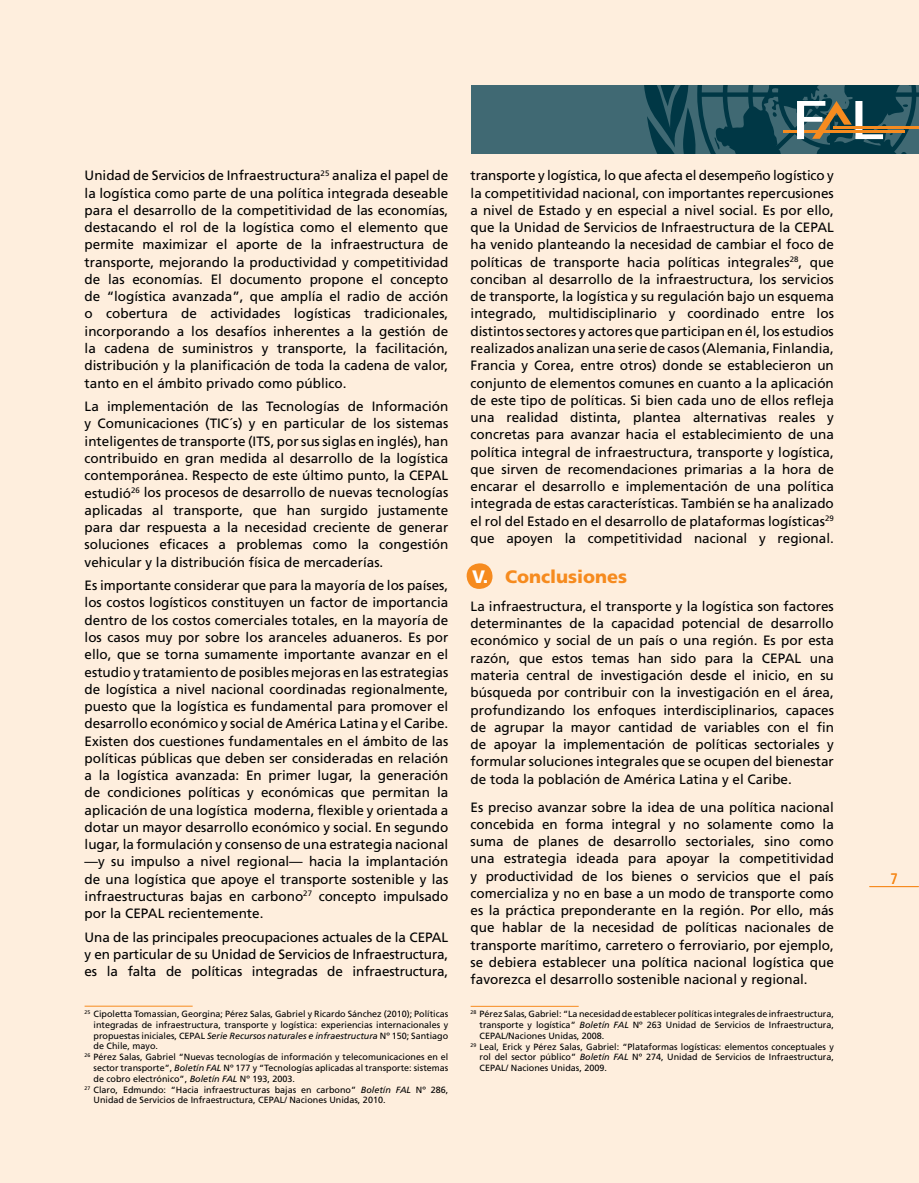
<style>
.page{position:relative;width:919px;height:1183px;background:#fff}
.page>*{position:absolute;margin:0;border:0;box-sizing:border-box;transform-origin:0 0}
.t1{font:900 18px "Frutiger";color:#f68b1f}
.t2{font:condensed 15px "Frutiger";color:#f68b1f}
.t3{font:13.5px/17.2px "Frutiger";color:#000;text-align:justify}
.t4{font:9px "Frutiger";color:#000}
.s1{font-style:italic}
.s2{color:#fff}
</style>
<div class="page">
<div style="left:0;top:0;width:918px;height:1182px;background:#feeedd"></div>
<div style="left:466px;top:563px;width:26px;height:25px;background:#f68b1f;border-radius:13px"></div>
<div style="left:471px;top:85px;width:447px;height:68px;background:#406973"></div>
<svg style="left:644px;top:85px;width:274px;height:68px"></svg>
<hr style="left:869px;top:886px;width:49px;height:1px;background:#f68b1f">
<hr style="left:85px;top:1005px;width:108px;height:1px;background:#f68b1f">
<hr style="left:470px;top:1005px;width:108px;height:1px;background:#f68b1f">
<p class="t3" style="left:85px;top:167px;width:365px">Unidad de Servicios de Infraestructura<sup>25</sup> analiza el papel de la logística como parte de una política integrada deseable para el desarrollo de la competitividad de las economías, destacando el rol de la logística como el elemento que permite maximizar el aporte de la infraestructura de transporte, mejorando la productividad y competitividad de las economías. El documento propone el concepto de “logística avanzada”, que amplía el radio de acción o cobertura de actividades logísticas tradicionales, incorporando a los desafíos inherentes a la gestión de la cadena de suministros y transporte, la facilitación, distribución y la planificación de toda la cadena de valor, tanto en el ámbito privado como público.</p>
<p class="t3" style="left:85px;top:398px;width:365px">La implementación de las Tecnologías de Información y Comunicaciones (TIC´s) y en particular de los sistemas inteligentes de transporte (ITS, por sus siglas en inglés), han contribuido en gran medida al desarrollo de la logística contemporánea. Respecto de este último punto, la CEPAL estudió<sup>26</sup> los procesos de desarrollo de nuevas tecnologías aplicadas al transporte, que han surgido justamente para dar respuesta a la necesidad creciente de generar soluciones eficaces a problemas como la congestión vehicular y la distribución física de mercaderías.</p>
<p class="t3" style="left:85px;top:576px;width:365px">Es importante considerar que para la mayoría de los países, los costos logísticos constituyen un factor de importancia dentro de los costos comerciales totales, en la mayoría de los casos muy por sobre los aranceles aduaneros. Es por ello, que se torna sumamente importante avanzar en el estudio y tratamiento de posibles mejoras en las estrategias de logística a nivel nacional coordinadas regionalmente, puesto que la logística es fundamental para promover el desarrollo económico y social de América Latina y el Caribe.<br>Existen dos cuestiones fundamentales en el ámbito de las políticas públicas que deben ser consideradas en relación a la logística avanzada: En primer lugar, la generación de condiciones políticas y económicas que permitan la aplicación de una logística moderna, flexible y orientada a dotar un mayor desarrollo económico y social. En segundo lugar, la formulación y consenso de una estrategia nacional —y su impulso a nivel regional— hacia la implantación de una logística que apoye el transporte sostenible y las infraestructuras bajas en carbono<sup>27</sup> concepto impulsado por la CEPAL recientemente.</p>
<p class="t3" style="left:85px;top:928px;width:365px">Una de las principales preocupaciones actuales de la CEPAL y en particular de su Unidad de Servicios de Infraestructura, es la falta de políticas integradas de infraestructura,</p>
<p class="t4" style="left:85px;top:1008px;width:365px"><sup>25</sup> Cipoletta Tomassian, Georgina; Pérez Salas, Gabriel y Ricardo Sánchez (2010); Políticas</p>
<p class="t4" style="left:94px;top:1019px;width:356px">integradas de infraestructura, transporte y logística: experiencias internacionales y</p>
<p class="t4" style="left:94px;top:1029px;width:356px">propuestas iniciales, CEPAL <span class="s1">Serie Recursos naturales e infraestructura</span> Nº 150; Santiago</p>
<p class="t4" style="left:94px;top:1040px;width:66px">de Chile, mayo.</p>
<p class="t4" style="left:85px;top:1051px;width:365px"><sup>26</sup> Pérez Salas, Gabriel “Nuevas tecnologías de información y telecomunicaciones en el</p>
<p class="t4" style="left:94px;top:1062px;width:356px">sector transporte”, <span class="s1">Boletín FAL</span> Nº 177 y “Tecnologías aplicadas al transporte: sistemas</p>
<p class="t4" style="left:94px;top:1073px;width:203px">de cobro electrónico”, <span class="s1">Boletín FAL</span> Nº 193, 2003.</p>
<p class="t4" style="left:85px;top:1083px;width:365px"><sup>27</sup> Claro, Edmundo: “Hacia infraestructuras bajas en carbono” <span class="s1">Boletín FAL</span> Nº 286,</p>
<p class="t4" style="left:94px;top:1094px;width:293px">Unidad de Servicios de Infraestructura, CEPAL/ Naciones Unidas, 2010.</p>
<p class="t3" style="left:470px;top:167px;width:365px">transporte y logística, lo que afecta el desempeño logístico y la competitividad nacional, con importantes repercusiones a nivel de Estado y en especial a nivel social. Es por ello, que la Unidad de Servicios de Infraestructura de la CEPAL ha venido planteando la necesidad de cambiar el foco de políticas de transporte hacia políticas integrales<sup>28</sup>, que conciban al desarrollo de la infraestructura, los servicios de transporte, la logística y su regulación bajo un esquema integrado, multidisciplinario y coordinado entre los distintos sectores y actores que participan en él, los estudios realizados analizan una serie de casos (Alemania, Finlandia, Francia y Corea, entre otros) donde se establecieron un conjunto de elementos comunes en cuanto a la aplicación de este tipo de políticas. Si bien cada uno de ellos refleja una realidad distinta, plantea alternativas reales y concretas para avanzar hacia el establecimiento de una política integral de infraestructura, transporte y logística, que sirven de recomendaciones primarias a la hora de encarar el desarrollo e implementación de una política integrada de estas características. También se ha analizado el rol del Estado en el desarrollo de plataformas logísticas<sup>29 </sup>que apoyen la competitividad nacional y regional.</p>
<h1 class="t1" style="left:472px;top:565px;width:157px"><span class="s2">V.</span> Conclusiones</h1>
<p class="t3" style="left:470px;top:597px;width:365px">La infraestructura, el transporte y la logística son factores determinantes de la capacidad potencial de desarrollo económico y social de un país o una región. Es por esta razón, que estos temas han sido para la CEPAL una materia central de investigación desde el inicio, en su búsqueda por contribuir con la investigación en el área, profundizando los enfoques interdisciplinarios, capaces de agrupar la mayor cantidad de variables con el fin de apoyar la implementación de políticas sectoriales y formular soluciones integrales que se ocupen del bienestar de toda la población de América Latina y el Caribe.</p>
<p class="t3" style="left:470px;top:798px;width:365px">Es preciso avanzar sobre la idea de una política nacional concebida en forma integral y no solamente como la suma de planes de desarrollo sectoriales, sino como una estrategia ideada para apoyar la competitividad y productividad de los bienes o servicios que el país comercializa y no en base a un modo de transporte como es la práctica preponderante en la región. Por ello, más que hablar de la necesidad de políticas nacionales de transporte marítimo, carretero o ferroviario, por ejemplo, se debiera establecer una política nacional logística que favorezca el desarrollo sostenible nacional y regional.</p>
<p class="t4" style="left:470px;top:1008px;width:365px"><sup>28</sup> Pérez Salas, Gabriel: “La necesidad de establecer políticas integrales de infraestructura,</p>
<p class="t4" style="left:479px;top:1019px;width:356px">transporte y logística” <span class="s1">Boletín FAL</span> Nº 263 Unidad de Servicios de Infraestructura,</p>
<p class="t4" style="left:479px;top:1030px;width:126px">CEPAL/Naciones Unidas, 2008.</p>
<p class="t4" style="left:470px;top:1040px;width:365px"><sup>29</sup> Leal, Erick y Pérez Salas, Gabriel: “Plataformas logísticas: elementos conceptuales y</p>
<p class="t4" style="left:479px;top:1051px;width:356px">rol del sector público” <span class="s1">Boletín FAL</span> Nº 274, Unidad de Servicios de Infraestructura,</p>
<p class="t4" style="left:479px;top:1062px;width:129px">CEPAL/ Naciones Unidas, 2009.</p>
<p class="t2" style="left:890px;top:869px;width:9px">7</p>
</div>
